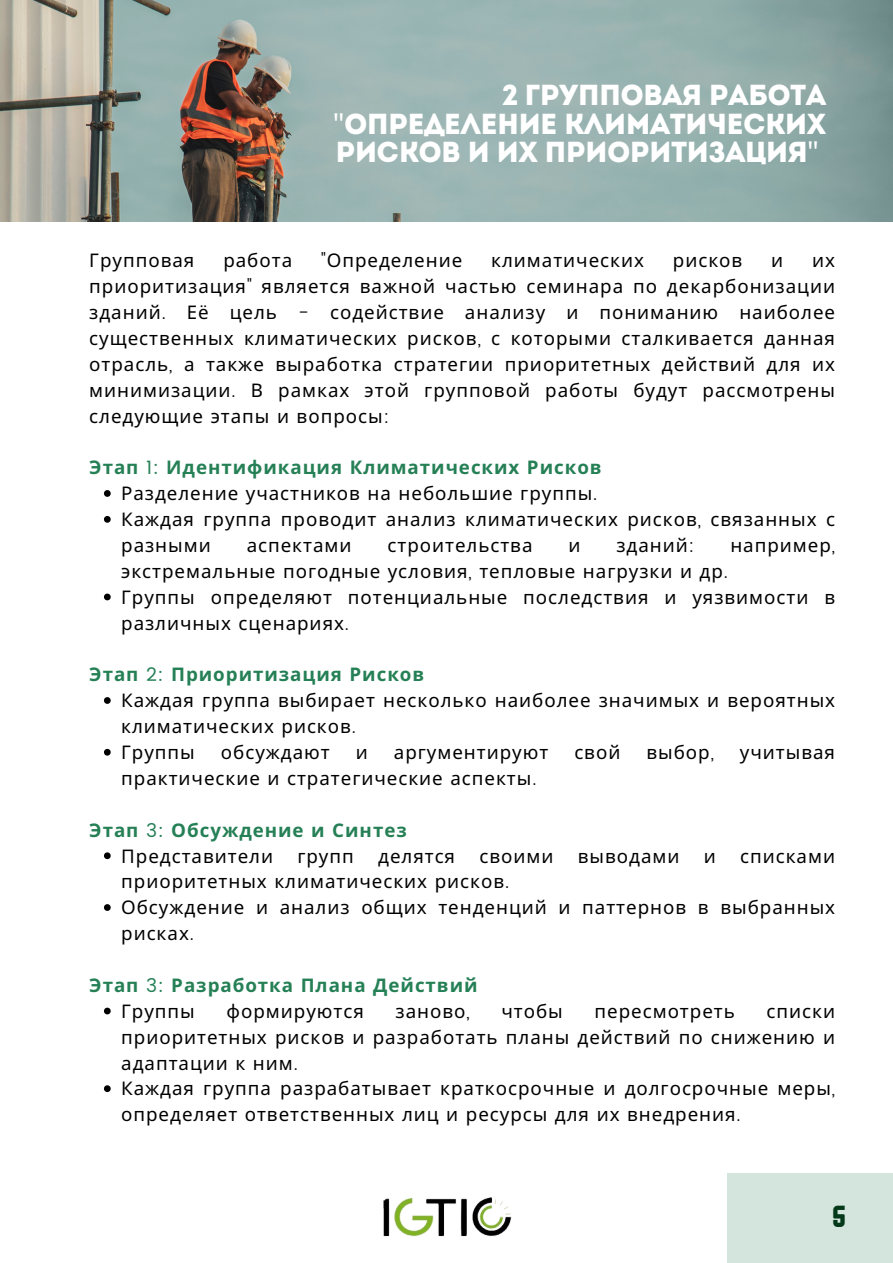
<style>
.page{position:relative;width:893px;height:1263px;background:#fff}
.page>*{position:absolute;margin:0;border:0;box-sizing:border-box;transform-origin:0 0}
.t1{font:31.35px "Cheddar";color:#013919}
.t2{font:28.95px/28.6px "Intro";letter-spacing:-.025em;color:#fff;text-align:justify}
.t3{font:18.75px/25.9px "Noto Sans";letter-spacing:.05em;color:#000}
.t4{font:700 18.75px "Noto Sans";letter-spacing:.05em;color:#258056}
.s1{font-family:"Noto Sans"}
.s2{font-family:"Poppins";font-weight:300}
.s3{font-family:"Poppins";font-weight:400}
</style>
<div class="page">
<div style="left:728px;top:1174px;width:165px;height:89px;background:#d3e5dd"></div>
<img style="left:383px;top:1197px;width:129px;height:40px">
<img style="left:0;top:0;width:893px;height:221px">
<svg style="left:104px;top:490px;width:7px;height:7px"></svg>
<svg style="left:104px;top:516px;width:7px;height:7px"></svg>
<svg style="left:104px;top:594px;width:7px;height:6px"></svg>
<svg style="left:104px;top:697px;width:7px;height:7px"></svg>
<svg style="left:104px;top:749px;width:7px;height:7px"></svg>
<svg style="left:104px;top:852px;width:7px;height:7px"></svg>
<svg style="left:104px;top:904px;width:7px;height:7px"></svg>
<svg style="left:104px;top:1008px;width:7px;height:6px"></svg>
<svg style="left:104px;top:1085px;width:7px;height:7px"></svg>
<p class="t2" style="left:333px;top:83px;width:495px;text-indent:169px">2 ГРУППОВАЯ РАБОТА <span class="s1">"</span>ОПРЕДЕЛЕНИЕ КЛИМАТИЧЕСКИХ РИСКОВ И ИХ ПРИОРИТИЗАЦИЯ<span class="s1">"</span></p>
<p class="t3" style="left:89px;top:247px;width:107px">Групповая</p>
<p class="t3" style="left:223px;top:247px;width:70px">работа</p>
<p class="t3" style="left:321px;top:247px;width:143px"><span class="s2">"</span>Определение</p>
<p class="t3" style="left:491px;top:247px;width:154px">климатических</p>
<p class="t3" style="left:673px;top:247px;width:71px">рисков</p>
<p class="t3" style="left:771px;top:247px;width:14px">и</p>
<p class="t3" style="left:89px;top:247px;width:747px;text-align:justify;text-indent:723px">их приоритизация<span class="s2">"</span> является важной частью семинара по декарбонизации зданий<span class="s2">.</span> Её цель <span class="s2">-</span> содействие анализу и пониманию наиболее существенных климатических рисков<span class="s2">,</span> с которыми сталкивается данная отрасль<span class="s2">,</span> а также выработка стратегии приоритетных действий для их минимизации<span class="s2">.</span> В рамках этой групповой работы будут рассмотрены следующие этапы и вопросы<span class="s2">:</span></p>
<p class="t4" style="left:89px;top:454px;width:514px">Этап <span class="s3">1:</span> Идентификация Климатических Рисков</p>
<p class="t3" style="left:121px;top:480px;width:477px">Разделение участников на небольшие группы<span class="s2">.</span></p>
<p class="t3" style="left:121px;top:506px;width:715px">Каждая группа проводит анализ климатических рисков<span class="s2">,</span> связанных с разными</p>
<p class="t3" style="left:247px;top:532px;width:106px">аспектами</p>
<p class="t3" style="left:387px;top:532px;width:147px">строительства</p>
<p class="t3" style="left:568px;top:532px;width:14px">и</p>
<p class="t3" style="left:616px;top:532px;width:79px">зданий<span class="s2">:</span></p>
<p class="t3" style="left:730px;top:532px;width:106px">например<span class="s2">,</span></p>
<p class="t3" style="left:121px;top:558px;width:608px">экстремальные погодные условия<span class="s2">,</span> тепловые нагрузки и др<span class="s2">.</span></p>
<p class="t3" style="left:121px;top:583px;width:715px">Группы определяют потенциальные последствия и уязвимости в различных сценариях<span class="s2">.</span></p>
<p class="t4" style="left:89px;top:661px;width:336px">Этап <span class="s3">2:</span> Приоритизация Рисков</p>
<p class="t3" style="left:121px;top:687px;width:715px">Каждая группа выбирает несколько наиболее значимых и вероятных климатических рисков<span class="s2">.</span></p>
<p class="t3" style="left:121px;top:739px;width:75px">Группы</p>
<p class="t3" style="left:221px;top:739px;width:110px">обсуждают</p>
<p class="t3" style="left:356px;top:739px;width:14px">и</p>
<p class="t3" style="left:394px;top:739px;width:156px">аргументируют</p>
<p class="t3" style="left:574px;top:739px;width:48px">свой</p>
<p class="t3" style="left:646px;top:739px;width:69px">выбор<span class="s2">,</span></p>
<p class="t3" style="left:740px;top:739px;width:97px">учитывая</p>
<p class="t3" style="left:121px;top:765px;width:417px">практические и стратегические аспекты<span class="s2">.</span></p>
<p class="t4" style="left:89px;top:816px;width:319px">Этап <span class="s3">3:</span> Обсуждение и Синтез</p>
<p class="t3" style="left:121px;top:842px;width:153px">Представители</p>
<p class="t3" style="left:297px;top:842px;width:58px">групп</p>
<p class="t3" style="left:378px;top:842px;width:78px">делятся</p>
<p class="t3" style="left:479px;top:842px;width:76px">своими</p>
<p class="t3" style="left:578px;top:842px;width:103px">выводами</p>
<p class="t3" style="left:704px;top:842px;width:14px">и</p>
<p class="t3" style="left:740px;top:842px;width:96px">списками</p>
<p class="t3" style="left:121px;top:868px;width:389px">приоритетных климатических рисков<span class="s2">.</span></p>
<p class="t3" style="left:121px;top:894px;width:715px">Обсуждение и анализ общих тенденций и паттернов в выбранных рисках<span class="s2">.</span></p>
<p class="t4" style="left:89px;top:972px;width:390px">Этап <span class="s3">3:</span> Разработка Плана Действий</p>
<p class="t3" style="left:121px;top:997px;width:75px">Группы</p>
<p class="t3" style="left:227px;top:997px;width:139px">формируются</p>
<p class="t3" style="left:395px;top:997px;width:76px">заново<span class="s2">,</span></p>
<p class="t3" style="left:501px;top:997px;width:63px">чтобы</p>
<p class="t3" style="left:594px;top:997px;width:142px">пересмотреть</p>
<p class="t3" style="left:121px;top:997px;width:715px;text-align:justify;text-indent:645px">списки приоритетных рисков и разработать планы действий по снижению и адаптации к ним<span class="s2">.</span></p>
<p class="t3" style="left:121px;top:1075px;width:715px">Каждая группа разрабатывает краткосрочные и долгосрочные меры<span class="s2">, </span>определяет ответственных лиц и ресурсы для их внедрения<span class="s2">.</span></p>
<p class="t1" style="left:832px;top:1202px;width:15px">5</p>
</div>
